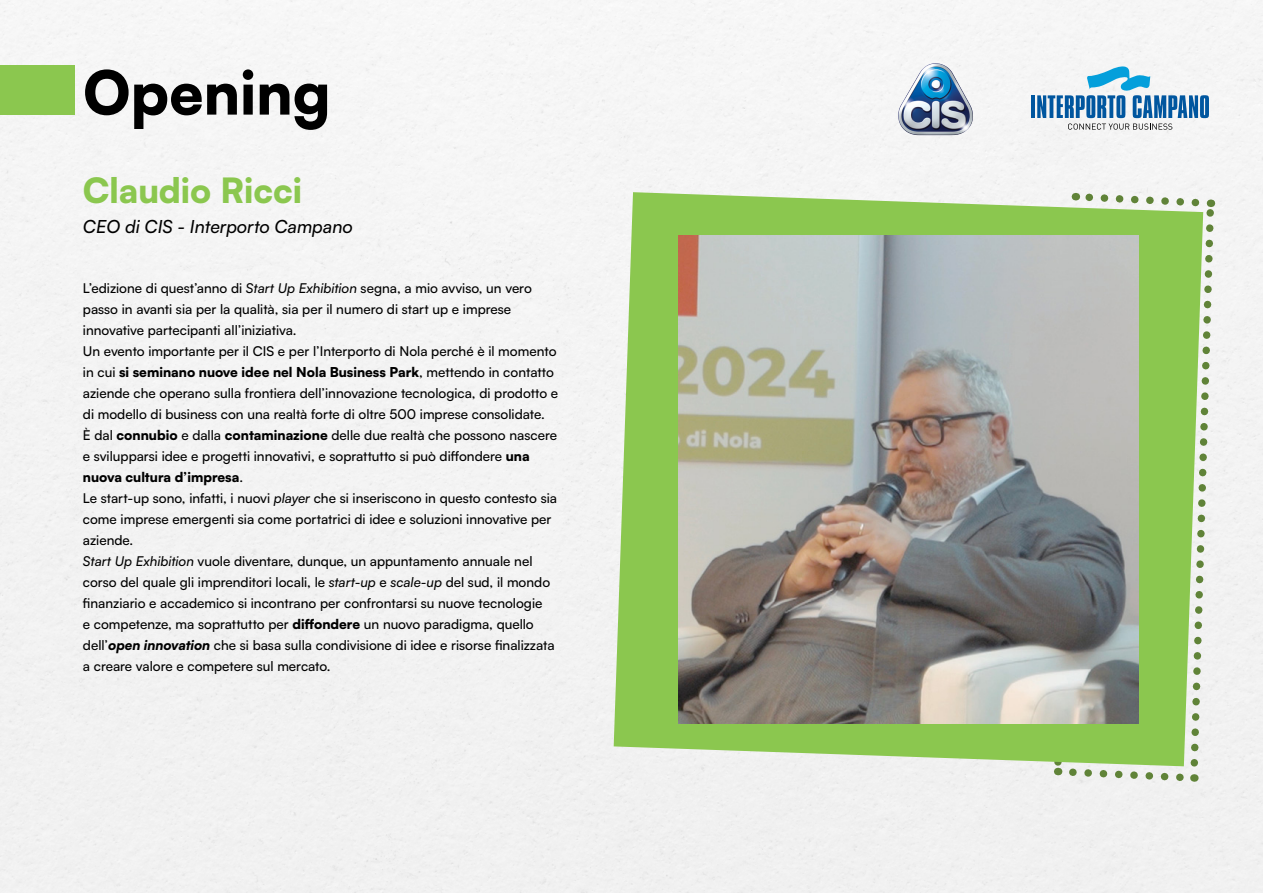
<style>
.page{position:relative;width:1263px;height:893px;background:#f3f3f3}
.page>*{position:absolute;margin:0;border:0;box-sizing:border-box;transform-origin:0 0}
.t1{font:900 60px "Satoshi";color:#000}
.t2{font:900 34.5px "Satoshi";color:#8bc74f}
.t3{font:italic 500 18px "Satoshi";color:#000}
.t4{font:500 13.5px/21px "Satoshi";color:#000}
.s1{font-style:italic}
.s2{font-weight:900}
.s3{font-weight:900;font-style:italic}
</style>
<div class="page">
<div style="left:0;top:65px;width:74px;height:50px;background:#8bc74f"></div>
<svg style="left:1050px;top:189px;width:168px;height:596px"></svg>
<svg style="left:614px;top:192px;width:589px;height:574px;fill:#8bc74f"></svg>
<img style="left:679px;top:235px;width:459px;height:488px">
<hr style="left:1031px;top:95px;width:4px;height:23px;background:#00569f">
<svg style="left:1037px;top:66px;width:172px;height:64px"></svg>
<img style="left:898px;top:63px;width:62px;height:72px">
<h1 class="t1" style="left:83px;top:47px;width:249px">Opening</h1>
<h2 class="t2" style="left:83px;top:164px;width:221px">Claudio Ricci</h2>
<h3 class="t3" style="left:83px;top:214px;width:271px">CEO di CIS - Interporto Campano</h3>
<p class="t4" style="left:83px;top:277px;width:477px">L’edizione di quest’anno di <span class="s1">Start Up Exhibition</span> segna, a mio avviso, un vero passo in avanti sia per la qualità, sia per il numero di start up e imprese innovative partecipanti all’iniziativa.<br>Un evento importante per il CIS e per l’Interporto di Nola perché è il momento in cui <span class="s2">si seminano nuove idee nel Nola Business Park</span>, mettendo in contatto aziende che operano sulla frontiera dell’innovazione tecnologica, di prodotto e di modello di business con una realtà forte di oltre 500 imprese consolidate.<br>È dal <span class="s2">connubio</span> e dalla <span class="s2">contaminazione</span> delle due realtà che possono nascere e svilupparsi idee e progetti innovativi, e soprattutto si può diffondere <span class="s2">una nuova cultura d’impresa</span>.<br>Le start-up sono, infatti, i nuovi <span class="s1">player</span> che si inseriscono in questo contesto sia come imprese emergenti sia come portatrici di idee e soluzioni innovative per aziende.<br><span class="s1">Start Up Exhibition</span> vuole diventare, dunque, un appuntamento annuale nel corso del quale gli imprenditori locali, le <span class="s1">start-up</span> e <span class="s1">scale-up</span> del sud, il mondo finanziario e accademico si incontrano per confrontarsi su nuove tecnologie<br>e competenze, ma soprattutto per <span class="s2">diffondere</span> un nuovo paradigma, quello dell’<span class="s3">open innovation</span> che si basa sulla condivisione di idee e risorse finalizzata a creare valore e competere sul mercato.</p>
</div>
